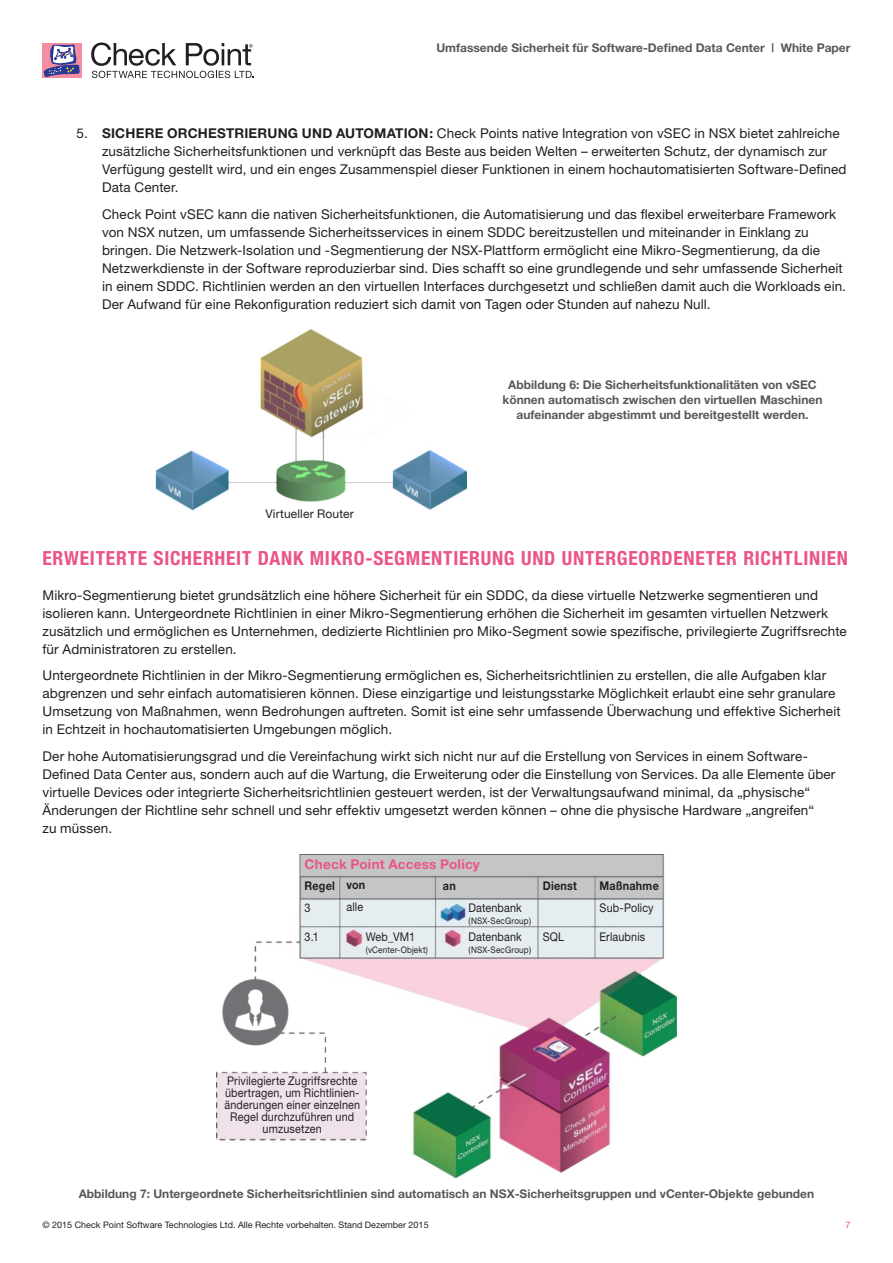
<style>
.page{position:relative;width:893px;height:1263px;background:#fff}
.page>*{position:absolute;margin:0;border:0;box-sizing:border-box;transform-origin:0 0}
.t1{font:700 condensed 19.5px "Helvetica Neue";letter-spacing:.04em;color:#ea5584}
.t2{font:13.5px/18px "Helvetica Neue";letter-spacing:.01em;color:#231f20}
.t3{font:700 13.5px "Helvetica Neue";letter-spacing:.015em;color:#ea5584}
.t4{font:700 12px/15px "Helvetica Neue";color:#57585a;text-align:center}
.t5{font:12px/12px "Helvetica Neue";letter-spacing:.015em;color:#231f20;text-align:center;scale:.9 1}
.t6{font:700 12px "Helvetica Neue";letter-spacing:.025em;color:#231f20;scale:.9 1}
.t7{font:12px "Helvetica Neue";letter-spacing:.015em;color:#231f20}
.t8{font:9px "Helvetica Neue";color:#231f20}
.t9{font:9px "Helvetica Neue";letter-spacing:.025em;color:#231f20;scale:.9 1}
.t10{font:9px "Helvetica Neue";color:#ea5584}
.s1{font-weight:700}
</style>
<div class="page">
<svg style="left:43px;top:43px;width:39px;height:35px"></svg>
<svg style="left:44px;top:45px;width:36px;height:32px"></svg>
<svg style="left:91px;top:43px;width:162px;height:35px"></svg>
<img style="left:155px;top:329px;width:311px;height:182px">
<img style="left:216px;top:854px;width:461px;height:324px">
<p class="t4" style="left:436px;top:40px;width:416px">Umfassende Sicherheit für Software-Defined Data Center | White Paper</p>
<p class="t2" style="left:102px;top:124px;width:746px;text-indent:-26px">5. <span class="s1">SICHERE ORCHESTRIERUNG UND AUTOMATION:</span> Check Points native Integration von vSEC in NSX bietet zahlreiche zusätzliche Sicherheitsfunktionen und verknüpft das Beste aus beiden Welten – erweiterten Schutz, der dynamisch zur Verfügung gestellt wird, und ein enges Zusammenspiel dieser Funktionen in einem hochautomatisierten Software-Defined Data Center.</p>
<p class="t2" style="left:102px;top:205px;width:745px">Check Point vSEC kann die nativen Sicherheitsfunktionen, die Automatisierung und das flexibel erweiterbare Framework von NSX nutzen, um umfassende Sicherheitsservices in einem SDDC bereitzustellen und miteinander in Einklang zu bringen. Die Netzwerk-Isolation und -Segmentierung der NSX-Plattform ermöglicht eine Mikro-Segmentierung, da die Netzwerkdienste in der Software reproduzierbar sind. Dies schafft so eine grundlegende und sehr umfassende Sicherheit in einem SDDC. Richtlinien werden an den virtuellen Interfaces durchgesetzt und schließen damit auch die Workloads ein.<br>Der Aufwand für eine Rekonfiguration reduziert sich damit von Tagen oder Stunden auf nahezu Null.</p>
<p class="t7" style="left:265px;top:507px;width:90px">Virtueller Router</p>
<p class="t4" style="left:502px;top:377px;width:321px">Abbildung 6: Die Sicherheitsfunktionalitäten von vSEC können automatisch zwischen den virtuellen Maschinen aufeinander abgestimmt und bereitgestellt werden.</p>
<h1 class="t1" style="left:43px;top:546px;width:807px">ERWEITERTE SICHERHEIT DANK MIKRO-SEGMENTIERUNG UND UNTERGEORDENETER RICHTLINIEN</h1>
<p class="t2" style="left:43px;top:586px;width:806px">Mikro-Segmentierung bietet grundsätzlich eine höhere Sicherheit für ein SDDC, da diese virtuelle Netzwerke segmentieren und isolieren kann. Untergeordnete Richtlinien in einer Mikro-Segmentierung erhöhen die Sicherheit im gesamten virtuellen Netzwerk zusätzlich und ermöglichen es Unternehmen, dedizierte Richtlinien pro Miko-Segment sowie spezifische, privilegierte Zugriffsrechte für Administratoren zu erstellen.</p>
<p class="t2" style="left:43px;top:666px;width:800px">Untergeordnete Richtlinien in der Mikro-Segmentierung ermöglichen es, Sicherheitsrichtlinien zu erstellen, die alle Aufgaben klar abgrenzen und sehr einfach automatisieren können. Diese einzigartige und leistungsstarke Möglichkeit erlaubt eine sehr granulare Umsetzung von Maßnahmen, wenn Bedrohungen auftreten. Somit ist eine sehr umfassende Überwachung und effektive Sicherheit in Echtzeit in hochautomatisierten Umgebungen möglich.</p>
<p class="t2" style="left:43px;top:747px;width:794px">Der hohe Automatisierungsgrad und die Vereinfachung wirkt sich nicht nur auf die Erstellung von Services in einem Software-Defined Data Center aus, sondern auch auf die Wartung, die Erweiterung oder die Einstellung von Services. Da alle Elemente über virtuelle Devices oder integrierte Sicherheitsrichtlinien gesteuert werden, ist der Verwaltungsaufwand minimal, da „physische“ Änderungen der Richtline sehr schnell und sehr effektiv umgesetzt werden können – ohne die physische Hardware „angreifen“<br>zu müssen.</p>
<p class="t3" style="left:305px;top:855px;width:177px">Check Point Access Policy</p>
<p class="t6" style="left:305px;top:878px;width:69px">Regel von</p>
<p class="t5" style="left:346px;top:901px;width:20px">alle</p>
<p class="t5" style="left:366px;top:930px;width:56px">Web_VM1</p>
<p class="t9" style="left:366px;top:944px;width:71px">(vCenter-Objekt)</p>
<p class="t6" style="left:443px;top:878px;width:16px">an</p>
<p class="t6" style="left:543px;top:878px;width:40px">Dienst</p>
<p class="t6" style="left:600px;top:878px;width:67px">Maßnahme</p>
<p class="t5" style="left:600px;top:902px;width:62px">Sub-Policy</p>
<p class="t5" style="left:543px;top:930px;width:25px">SQL</p>
<p class="t5" style="left:600px;top:930px;width:52px">Erlaubnis</p>
<p class="t5" style="left:468px;top:902px;width:61px">Datenbank</p>
<p class="t9" style="left:468px;top:915px;width:71px">(NSX-SecGroup)</p>
<p class="t5" style="left:305px;top:902px;width:8px">3</p>
<p class="t5" style="left:305px;top:930px;width:17px">3.1</p>
<p class="t5" style="left:468px;top:930px;width:61px">Datenbank</p>
<p class="t9" style="left:468px;top:944px;width:71px">(NSX-SecGroup)</p>
<p class="t5" style="left:224px;top:1075px;width:152px">Privilegierte Zugriffsrechte übertragen, um Richtlinien&shy;änderungen einer einzelnen<br>Regel durchzuführen und umzusetzen</p>
<p class="t4" style="left:79px;top:1186px;width:737px">Abbildung 7: Untergeordnete Sicherheitsrichtlinien sind automatisch an NSX-Sicherheitsgruppen und vCenter-Objekte gebunden</p>
<p class="t8" style="left:43px;top:1219px;width:388px">© 2015 Check Point Software Technologies Ltd. Alle Rechte vorbehalten. Stand Dezember 2015</p>
<p class="t10" style="left:845px;top:1219px;width:7px">7</p>
</div>
